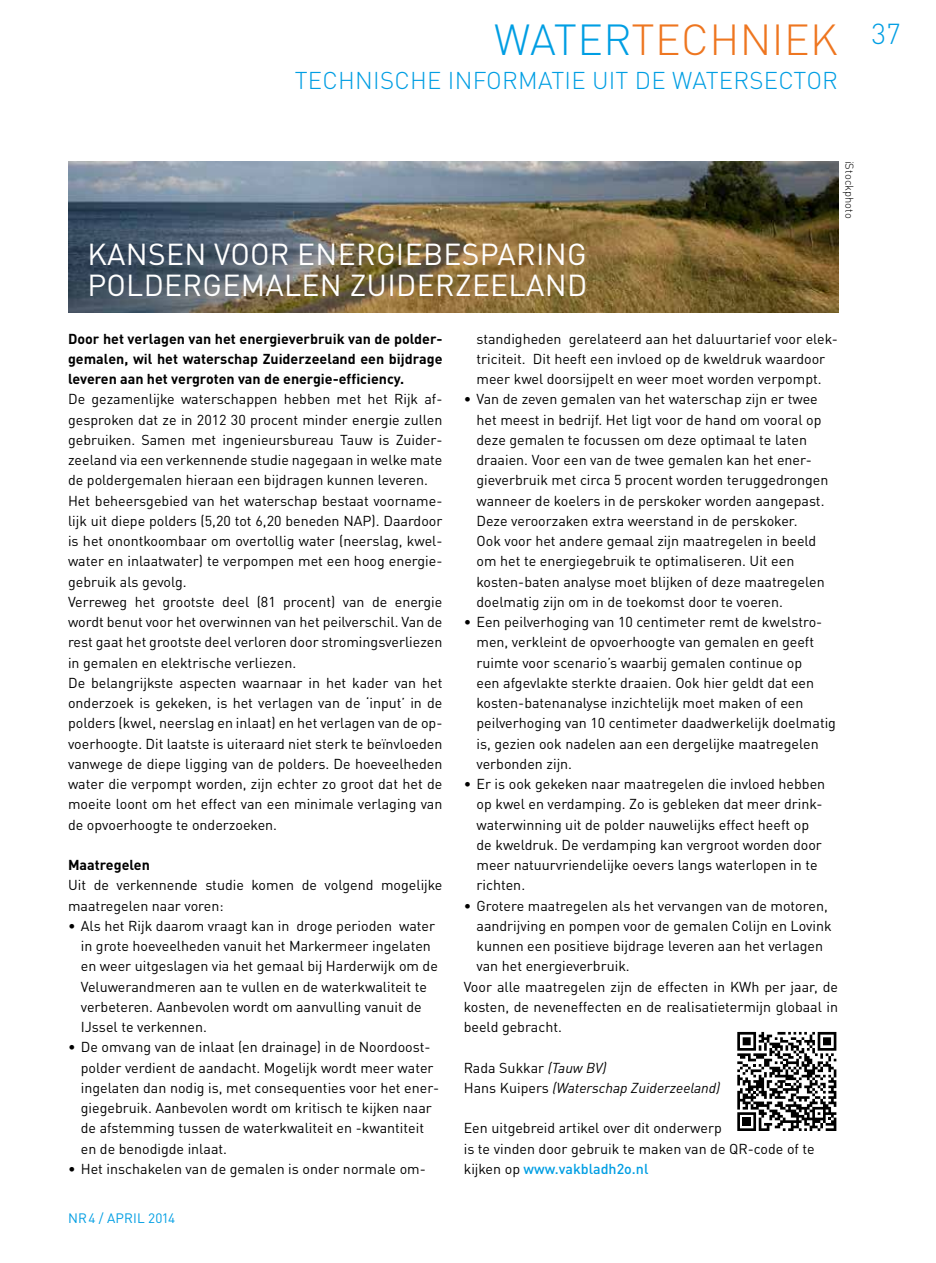
<style>
.page{position:relative;width:936px;height:1263px;background:#fff}
.page>*{position:absolute;margin:0;border:0;box-sizing:border-box;transform-origin:0 0}
.t1{font:300 42.9px "DIN Pro";letter-spacing:.01em;color:#ee7620}
.t2{font:30px/30.8px "DIN Pro";letter-spacing:.01em;color:#fff}
.t3{font:300 24px "DIN Pro";letter-spacing:.01em;color:#009ee3}
.t4{font:14.25px/20.2px "DIN Pro";color:#000}
.t5{font:700 14.25px/20.2px "DIN Pro";color:#000;text-align:justify}
.t6{font:italic 14.25px/20.2px "DIN Pro";color:#000}
.t7{font:13.5px "DIN Pro";letter-spacing:.01em;color:#009ee3}
.t8{font:300 11.25px "DIN Pro";color:#000}
.s1{color:#009ee3}
.s2{font-style:normal}
.s3{font-weight:500;color:#009ee3}
</style>
<div class="page">
<img style="left:68px;top:162px;width:770px;height:151px">
<div style="left:735px;top:1029px;width:103px;height:104px;background:linear-gradient(to right,#fbfbfb,#fbfbfb)"></div>
<svg style="left:737px;top:1032px;width:99px;height:99px"></svg>
<h1 class="t1" style="left:494px;top:6px;width:408px"><span class="s1">WATER</span>TECHNIEK <sup>37</sup></h1>
<h3 class="t3" style="left:295px;top:62px;width:544px">TECHNISCHE INFORMATIE UIT DE WATERSECTOR</h3>
<h2 class="t2" style="left:87px;top:236px;width:501px">KANSEN VOOR ENERGIEBESPARING<br>POLDERGEMALEN ZUIDERZEELAND</h2>
<p class="t8" style="left:858px;top:161px;width:60px;rotate:90deg">iStockphoto</p>
<p class="t5" style="left:68px;top:327px;width:376px">Door het verlagen van het energieverbruik van de polder&shy;gemalen, wil het waterschap Zuiderzeeland een bijdrage leveren aan het vergroten van de energie-efficiency.</p>
<p class="t4" style="left:68px;top:388px;width:376px">De gezamenlijke waterschappen hebben met het Rijk af&shy;gesproken dat ze in 2012 30 procent minder energie zullen gebruiken. Samen met ingenieursbureau Tauw is Zuider&shy;zeeland via een verkennende studie nagegaan in welke mate de poldergemalen hieraan een bijdragen kunnen leveren.<br>Het beheersgebied van het waterschap bestaat voorname&shy;lijk uit diepe polders (5,20 tot 6,20 beneden NAP). Daardoor is het onontkoombaar om overtollig water (neerslag, kwel&shy;water en inlaatwater) te verpompen met een hoog energie&shy;gebruik als gevolg.<br>Verreweg het grootste deel (81 procent) van de energie wordt benut voor het overwinnen van het peilverschil. Van de rest gaat het grootste deel verloren door stromingsverliezen in gemalen en elektrische verliezen.<br>De belangrijkste aspecten waarnaar in het kader van het onderzoek is gekeken, is het verlagen van de ‘input’ in de polders (kwel, neerslag en inlaat) en het verlagen van de op&shy;voerhoogte. Dit laatste is uiteraard niet sterk te beïnvloeden vanwege de diepe ligging van de polders. De hoeveelheden water die verpompt worden, zijn echter zo groot dat het de moeite loont om het effect van een minimale verlaging van de opvoerhoogte te onderzoeken.</p>
<p class="t5" style="left:68px;top:853px;width:83px">Maatregelen</p>
<p class="t4" style="left:68px;top:874px;width:376px">Uit de verkennende studie komen de volgend mogelijke maatregelen naar voren:</p>
<p class="t4" style="left:81px;top:914px;width:358px;text-indent:-13px">• Als het Rijk daarom vraagt kan in droge perioden water in grote hoeveelheden vanuit het Markermeer ingelaten en weer uitgeslagen via het gemaal bij Harderwijk om de Veluwerandmeren aan te vullen en de waterkwaliteit te verbeteren. Aanbevolen wordt om aanvulling vanuit de IJssel te verkennen.</p>
<p class="t4" style="left:81px;top:1036px;width:360px;text-indent:-13px">• De omvang van de inlaat (en drainage) in de Noordoost&shy;polder verdient de aandacht. Mogelijk wordt meer water ingelaten dan nodig is, met consequenties voor het ener&shy;giegebruik. Aanbevolen wordt om kritisch te kijken naar de afstemming tussen de waterkwaliteit en -kwantiteit en de benodigde inlaat.</p>
<p class="t4" style="left:68px;top:1157px;width:359px">• Het inschakelen van de gemalen is onder normale om-</p>
<p class="t7" style="left:68px;top:1208px;width:109px">NR4 / APRIL 2014</p>
<p class="t4" style="left:476px;top:327px;width:363px">standigheden gerelateerd aan het daluurtarief voor elek&shy;triciteit. Dit heeft een invloed op de kweldruk waardoor meer kwel doorsijpelt en weer moet worden verpompt.</p>
<p class="t4" style="left:476px;top:388px;width:353px;text-indent:-13px">• Van de zeven gemalen van het waterschap zijn er twee het meest in bedrijf. Het ligt voor de hand om vooral op deze gemalen te focussen om deze optimaal te laten draaien. Voor een van de twee gemalen kan het ener&shy;gieverbruik met circa 5 procent worden teruggedrongen wanneer de koelers in de perskoker worden aangepast.<br>Deze veroorzaken extra weerstand in de perskoker.<br>Ook voor het andere gemaal zijn maatregelen in beeld om het te energiegebruik te optimaliseren. Uit een kosten-baten analyse moet blijken of deze maatregelen doelmatig zijn om in de toekomst door te voeren.</p>
<p class="t4" style="left:476px;top:610px;width:361px;text-indent:-13px">• Een peilverhoging van 10 centimeter remt de kwelstro&shy;men, verkleint de opvoerhoogte van gemalen en geeft ruimte voor scenario’s waarbij gemalen continue op<br>een afgevlakte sterkte draaien. Ook hier geldt dat een kosten-batenanalyse inzichtelijk moet maken of een peilverhoging van 10 centimeter daadwerkelijk doelmatig is, gezien ook nadelen aan een dergelijke maatregelen verbonden zijn.</p>
<p class="t4" style="left:476px;top:772px;width:350px;text-indent:-13px">• Er is ook gekeken naar maatregelen die invloed hebben op kwel en verdamping. Zo is gebleken dat meer drink&shy;waterwinning uit de polder nauwelijks effect heeft op de kweldruk. De verdamping kan vergroot worden door meer natuurvriendelijke oevers langs waterlopen in te richten.</p>
<p class="t4" style="left:463px;top:894px;width:365px">• Grotere maatregelen als het vervangen van de motoren,</p>
<p class="t4" style="left:476px;top:914px;width:357px">aandrijving en pompen voor de gemalen Colijn en Lovink</p>
<p class="t4" style="left:476px;top:934px;width:348px">kunnen een positieve bijdrage leveren aan het verlagen</p>
<p class="t4" style="left:476px;top:955px;width:155px">van het energieverbruik.</p>
<p class="t4" style="left:463px;top:975px;width:376px">Voor alle maatregelen zijn de effecten in KWh per jaar, de</p>
<p class="t4" style="left:463px;top:995px;width:376px">kosten, de neveneffecten en de realisatietermijn globaal in</p>
<p class="t4" style="left:463px;top:1015px;width:100px">beeld gebracht.</p>
<p class="t6" style="left:463px;top:1056px;width:258px"><span class="s2">Rada Sukkar</span> (Tauw BV)<br><span class="s2">Hans Kuipers</span> (Waterschap Zuiderzeeland)</p>
<p class="t4" style="left:463px;top:1117px;width:352px">Een uitgebreid artikel over dit onderwerp<br>is te vinden door gebruik te maken van de QR-code of te kijken op <span class="s3">www.vakbladh2o.nl</span></p>
</div>
